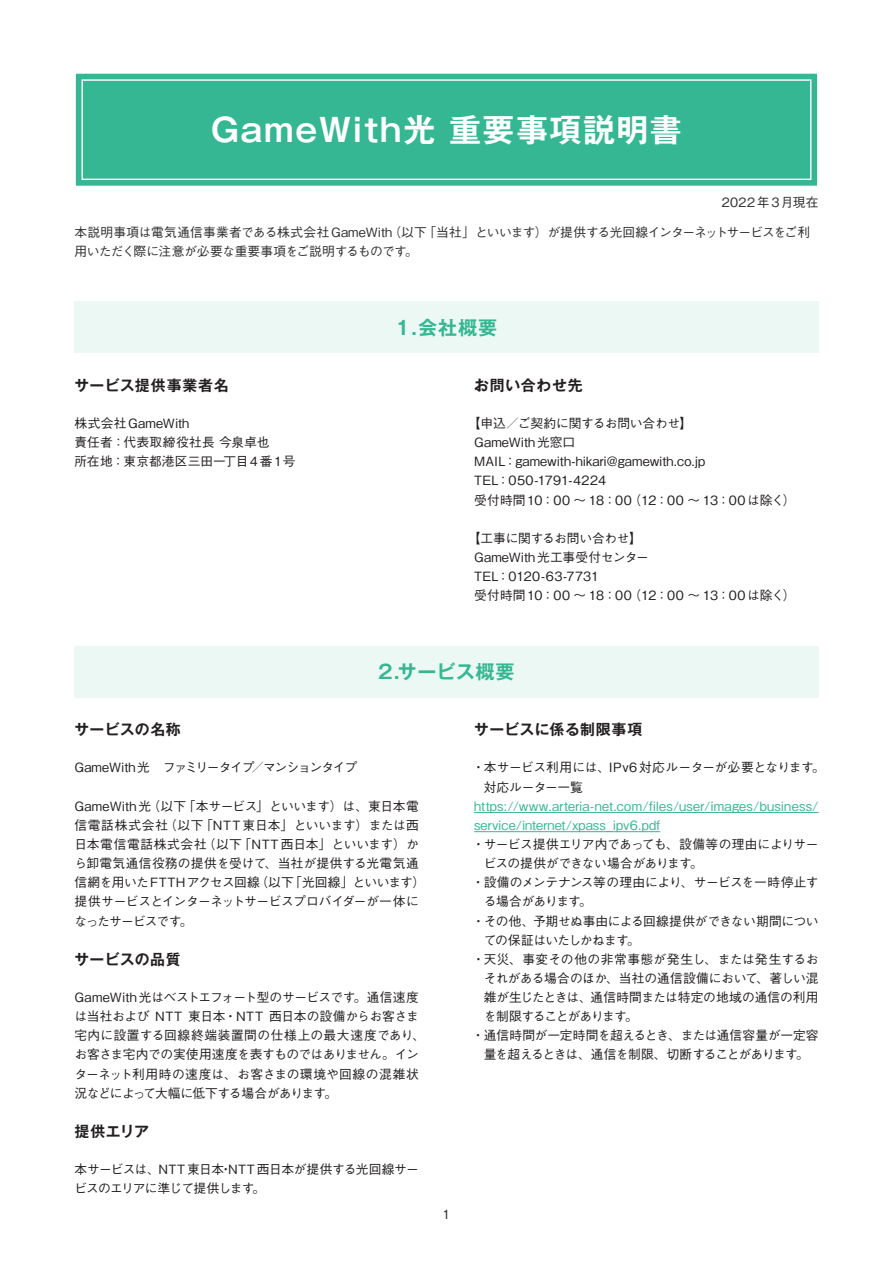
<style>
.page{position:relative;width:893px;height:1263px;background:#fff}
.page>*{position:absolute;margin:0;border:0;box-sizing:border-box;transform-origin:0 0}
.t1{font:700 31.95px "Gothic MB101 Pro De";letter-spacing:.05em;color:#fff}
.t2{font:700 19.2px "Gothic MB101 Pro De";letter-spacing:.04em;color:#34b792}
.t3{font:700 14.85px "Gothic MB101 Pro De";letter-spacing:.035em;color:#231f20}
.t4{font:500 12.75px/19.2px "Gothic BBB Pro";letter-spacing:-.015em;color:#231f20}
.t5{font:500 12.75px/19.2px "Gothic BBB Pro";letter-spacing:-.04em;color:#231f20}
.t6{font:500 12.75px/19.2px "Gothic BBB Pro";letter-spacing:.01em;color:#34b792}
.t7{font:500 12.75px/19.2px "Gothic BBB Pro";letter-spacing:-.035em;color:#231f20}
.t8{font:500 12.75px "Gothic BBB Pro";letter-spacing:.015em;color:#231f20}
.t9{font:500 12.75px/19.2px "Gothic BBB Pro";letter-spacing:-.015em;color:#312f30}
.t10{font:500 12.75px "Gothic BBB Pro";letter-spacing:.005em;color:#231f20}
.t11{font:500 12.75px "Gothic BBB Pro";letter-spacing:.025em;color:#231f20}
.t12{font:500 12.75px "Gothic BBB Pro";letter-spacing:-.065em;color:#312f30}
.t13{font:500 12.75px "Gothic BBB Pro";letter-spacing:-.05em;color:#231f20}
.t14{font:500 12.75px "Gothic BBB Pro";letter-spacing:.01em;color:#231f20}
.t15{font:500 12.75px "Gothic BBB Pro";letter-spacing:.02em;color:#231f20}
.t16{font:500 12.75px/19.2px "Gothic BBB Pro";letter-spacing:-.07em;color:#231f20}
.t17{font:500 12.75px "Gothic BBB Pro";letter-spacing:.045em;color:#231f20}
.t18{font:500 12.75px "Gothic BBB Pro";letter-spacing:-.095em;color:#231f20}
.t19{font:500 12.75px "Gothic BBB Pro";letter-spacing:.035em;color:#312f30}
.t20{font:500 12.75px "Gothic BBB Pro";letter-spacing:.055em;color:#231f20}
</style>
<div class="page">
<hr style="left:474px;top:812px;width:345px;height:1px;background:#34b792">
<hr style="left:474px;top:831px;width:186px;height:1px;background:#34b792">
<div style="left:75px;top:73px;width:743px;height:113px;background:#34b792"></div>
<div style="left:81px;top:79px;width:730px;height:101px;border:1px solid #fff"></div>
<div style="left:74px;top:302px;width:745px;height:51px;background:#ebf8f4"></div>
<div style="left:74px;top:646px;width:745px;height:51px;background:#ebf8f4"></div>
<p class="t1" style="left:211px;top:103px;width:472px">GameWith光重要事項説明書</p>
<p class="t19" style="left:722px;top:192px;width:98px">2022年3月現在</p>
<p class="t12" style="left:424px;top:222px;width:388px">「当社」といいます）が提供する光回線インターネットサービスをご利</p>
<p class="t9" style="left:388px;top:221px;width:40px">（以下</p>
<p class="t9" style="left:74px;top:221px;width:345px">本説明事項は電気通信事業者である株式会社GameWith<br>用いただく際に注意が必要な重要事項をご説明するものです。</p>
<p class="t3" style="left:74px;top:372px;width:156px">サービス提供事業者名</p>
<p class="t8" style="left:74px;top:413px;width:116px">株式会社GameWith</p>
<p class="t15" style="left:74px;top:432px;width:197px">責任者：代表取締役社長今泉卓也</p>
<p class="t14" style="left:74px;top:451px;width:223px">所在地：東京都港区三田一丁目4番1号</p>
<p class="t2" style="left:396px;top:311px;width:103px">1.会社概要</p>
<p class="t3" style="left:474px;top:372px;width:110px">お問い合わせ先</p>
<p class="t4" style="left:468px;top:412px;width:226px">【申込／ご契約に関するお問い合わせ【</p>
<p class="t14" style="left:474px;top:432px;width:103px">GameWith光窓口</p>
<p class="t10" style="left:474px;top:451px;width:233px">MAIL：gamewith-hikari@gamewith.co j p.</p>
<p class="t11" style="left:474px;top:470px;width:133px">TEL：050-1791-4224</p>
<p class="t7" style="left:628px;top:488px;width:169px">（12：00 〜 13：00 は除く(</p>
<p class="t8" style="left:474px;top:489px;width:159px">受付時間10：00 ～ 18：00</p>
<p class="t4" style="left:468px;top:527px;width:175px">【工事に関するお問い合わせ【</p>
<p class="t10" style="left:474px;top:547px;width:176px">GameWith光工事受付センター</p>
<p class="t11" style="left:474px;top:566px;width:126px">TEL：0120-63-7731</p>
<p class="t7" style="left:628px;top:584px;width:169px">（12：00 〜 13：00 は除く(</p>
<p class="t8" style="left:474px;top:585px;width:159px">受付時間10：00 ～ 18：00</p>
<p class="t2" style="left:378px;top:656px;width:138px">2.サービス概要</p>
<p class="t3" style="left:74px;top:717px;width:108px">サービスの名称</p>
<p class="t4" style="left:74px;top:756px;width:182px">GameWith光　ファミリータイプ</p>
<p class="t13" style="left:183px;top:796px;width:237px">「本サービス」といいます）は、東日本電</p>
<p class="t18" style="left:252px;top:757px;width:107px">／マンションタイプ</p>
<p class="t4" style="left:148px;top:795px;width:40px">（以下</p>
<p class="t15" style="left:74px;top:796px;width:78px">GameWith光</p>
<p class="t4" style="left:164px;top:814px;width:41px">（以下</p>
<p class="t4" style="left:200px;top:814px;width:220px">「NTT東日本」といいます）または西</p>
<p class="t20" style="left:74px;top:815px;width:95px">信電話株式会社</p>
<p class="t4" style="left:203px;top:833px;width:41px">（以下</p>
<p class="t4" style="left:239px;top:833px;width:182px">「NTT 西日本」といいます）か</p>
<p class="t17" style="left:74px;top:834px;width:134px">日本電信電話株式会社</p>
<p class="t8" style="left:74px;top:853px;width:346px">ら卸電気通信役務の提供を受けて、当社が提供する光電気通</p>
<p class="t13" style="left:289px;top:872px;width:137px">「光回線」といいます(</p>
<p class="t4" style="left:255px;top:871px;width:40px">（以下</p>
<p class="t5" style="left:74px;top:871px;width:346px">信網を用いたFTTHアクセス回線<br>提供サービスとインターネットサービスプロバイダーが一体になったサービスです。</p>
<p class="t3" style="left:74px;top:946px;width:108px">サービスの品質</p>
<p class="t4" style="left:74px;top:986px;width:346px;text-align:right">GameWith光はベストエフォート型のサービスです。通信速度西日本の設備からお客さま</p>
<p class="t4" style="left:74px;top:1005px;width:352px">は当社および NTT<br>宅内に設置する回線終端装置間の仕様上の最大速度であり、お客さま宅内での実使用速度を表すものではありません。インターネット利用時の速度は、お客さまの環境や回線の混雑状況などによって大幅に低下する場合があります。</p>
<p class="t3" style="left:74px;top:1119px;width:76px">提供エリア</p>
<p class="t4" style="left:74px;top:1158px;width:346px">本サービスは、NTT 東日本 NTT 西日本が提供する光回線サー</p>
<p class="t4" style="left:188px;top:1005px;width:76px">東日本・NTT</p>
<p class="t16" style="left:74px;top:1158px;width:192px;text-indent:145px">・<br>ビスのエリアに準じて提供します。</p>
<p class="t9" style="left:442px;top:1203px;width:10px">1</p>
<p class="t3" style="left:474px;top:717px;width:170px">サービスに係る制限事項</p>
<p class="t4" style="left:484px;top:756px;width:343px;text-indent:-12px">・本サービス利用には、IPv6対応ルーターが必要となります。対応ルーター一覧</p>
<p class="t6" style="left:474px;top:795px;width:346px">https://www.arteria-net.com/files/user/images/business/ service/internet/xpass_ipv6.pdf</p>
<p class="t5" style="left:484px;top:833px;width:336px;text-indent:-12px">・サービス提供エリア内であっても、設備等の理由によりサービスの提供ができない場合があります。</p>
<p class="t4" style="left:484px;top:871px;width:336px;text-indent:-12px">・設備のメンテナンス等の理由により、サービスを一時停止する場合があります。</p>
<p class="t7" style="left:484px;top:909px;width:336px;text-indent:-12px">・その他、予期せぬ事由による回線提供ができない期間についての保証はいたしかねます。</p>
<p class="t4" style="left:484px;top:948px;width:336px;text-align:justify;text-indent:-12px">・天災、事変その他の非常事態が発生し、または発生するおそれがある場合のほか、当社の通信設備において、著しい混雑が生じたときは、通信時間または特定の地域の通信の利用を制限することがあります。</p>
<p class="t4" style="left:472px;top:1024px;width:348px;text-align:center">・通信時間が一定時間を超えるとき、または通信容量が一定容量を超えるときは、通信を制限、切断することがあります。</p>
</div>
